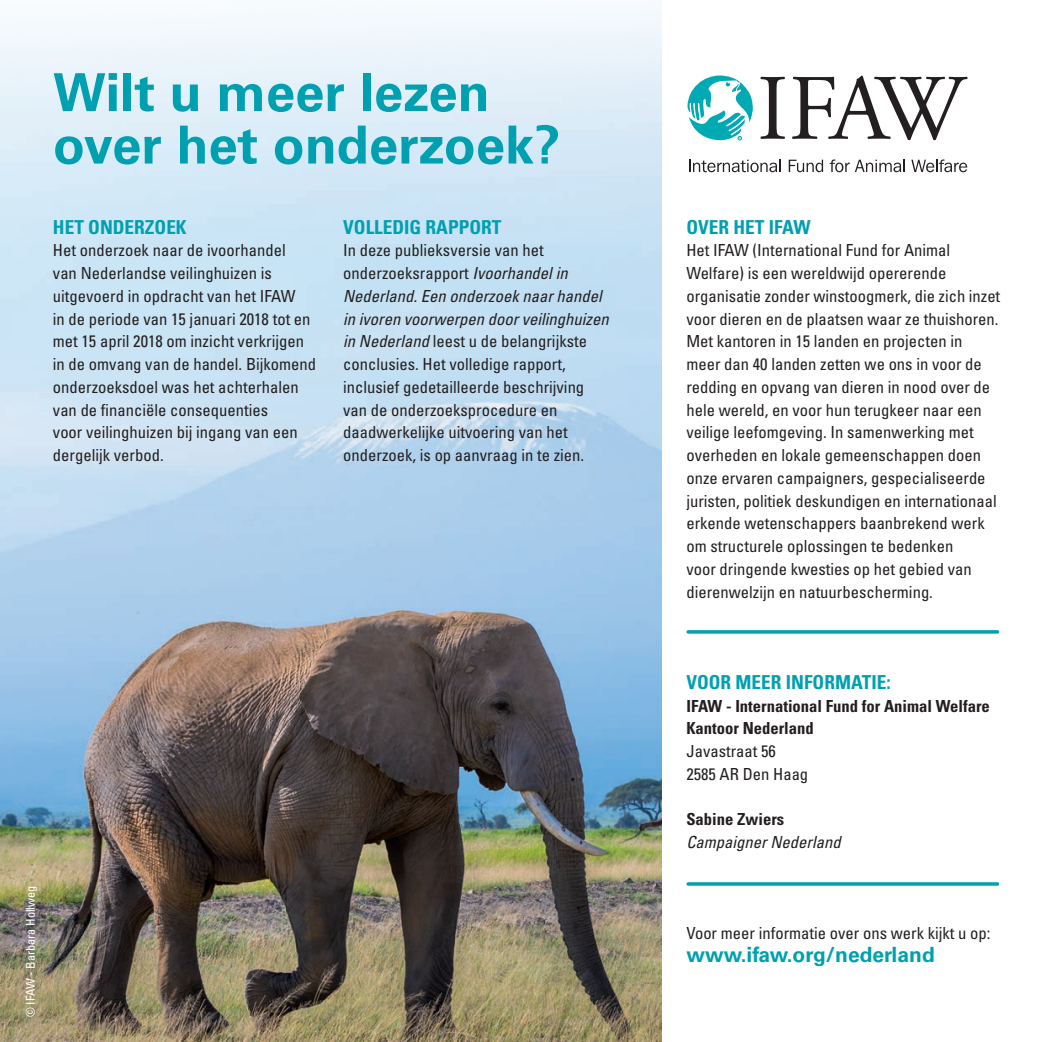
<style>
.page{position:relative;width:1042px;height:1042px;background:#fff}
.page>*{position:absolute;margin:0;border:0;box-sizing:border-box;transform-origin:0 0}
.t1{font:700 52.5px/52.5px "Univers LT Std";color:#00a0b0}
.t2{font:700 21px "Univers LT Std";color:#00a0b0}
.t3{font:700 condensed 19.25px "Univers LT Std";color:#00a0b0}
.t4{font:condensed 16.62px/22.8px "Univers LT Std";color:#231f20}
.t5{font:700 condensed 16.62px/22.8px "Univers LT Std";color:#231f20}
.t6{font:italic condensed 16.62px "Univers LT Std";color:#231f20}
.t7{font:condensed 12.25px "Univers";color:#fff}
.s1{font-style:italic}
</style>
<div class="page">
<img style="left:0;top:10px;width:662px;height:1032px">
<svg style="left:687px;top:75px;width:66px;height:66px"></svg>
<svg style="left:760px;top:77px;width:25px;height:62px"></svg>
<svg style="left:792px;top:76px;width:175px;height:64px"></svg>
<svg style="left:689px;top:160px;width:92px;height:12px"></svg>
<svg style="left:789px;top:160px;width:34px;height:12px"></svg>
<svg style="left:830px;top:159px;width:75px;height:13px"></svg>
<svg style="left:911px;top:159px;width:56px;height:13px"></svg>
<svg style="left:688px;top:882px;width:309px;height:4px"></svg>
<svg style="left:688px;top:630px;width:309px;height:4px"></svg>
<svg style="left:101px;top:404px;width:7px;height:12px"></svg>
<h1 class="t1" style="left:53px;top:67px;width:509px">Wilt u meer lezen over het onderzoek?</h1>
<p class="t3" style="left:53px;top:215px;width:135px">HET ONDERZOEK</p>
<p class="t4" style="left:53px;top:239px;width:265px">Het onderzoek naar de ivoorhandel<br>van Nederlandse veilinghuizen is uitgevoerd in opdracht van het IFAW<br>in de periode van 15 januari 2018 tot en met 15 april 2018 om inzicht verkrijgen in de omvang van de handel. Bijkomend onderzoeksdoel was het achterhalen van de nanciële consequenties<br>voor veilinghuizen bij ingang van een dergelijk verbod.</p>
<p class="t3" style="left:343px;top:215px;width:160px">VOLLEDIG RAPPORT</p>
<p class="t4" style="left:343px;top:239px;width:267px">In deze publieksversie van het onderzoeksrapport <span class="s1">Ivoorhandel in Nederland. Een onderzoek naar handel in ivoren voorwerpen door veilinghuizen in Nederland</span> leest u de belangrijkste conclusies. Het volledige rapport, inclusief gedetailleerde beschrijving van de onderzoeksprocedure en daadwerkelijke uitvoering van het onderzoek, is op aanvraag in te zien.</p>
<p class="t7" style="left:23px;top:1017px;width:133px;rotate:-90deg">© IFAW - Barbara Hollweg</p>
<p class="t3" style="left:686px;top:215px;width:126px">OVER HET IFAW</p>
<p class="t4" style="left:686px;top:239px;width:315px">Het IFAW (International Fund for Animal Welfare) is een wereldwijd opererende organisatie zonder winstoogmerk, die zich inzet voor dieren en de plaatsen waar ze thuishoren.<br>Met kantoren in 15 landen en projecten in meer dan 40 landen zetten we ons in voor de redding en opvang van dieren in nood over de hele wereld, en voor hun terugkeer naar een veilige leefomgeving. In samenwerking met overheden en lokale gemeenschappen doen onze ervaren campaigners, gespecialiseerde juristen, politiek deskundigen en internationaal erkende wetenschappers baanbrekend werk om structurele oplossingen te bedenken<br>voor dringende kwesties op het gebied van dierenwelzijn en natuurbescherming.</p>
<p class="t3" style="left:686px;top:670px;width:206px">VOOR MEER INFORMATIE:</p>
<p class="t5" style="left:686px;top:694px;width:305px">IFAW - International Fund for Animal Welfare<br>Kantoor Nederland</p>
<p class="t4" style="left:686px;top:739px;width:123px">Javastraat 56<br>2585 AR Den Haag</p>
<p class="t5" style="left:686px;top:808px;width:99px">Sabine Zwiers</p>
<p class="t6" style="left:686px;top:831px;width:156px">Campaigner Nederland</p>
<p class="t4" style="left:686px;top:921px;width:306px">Voor meer informatie over ons werk kijkt u op:</p>
<p class="t2" style="left:686px;top:942px;width:250px">www.ifaw.org/nederland</p>
</div>
